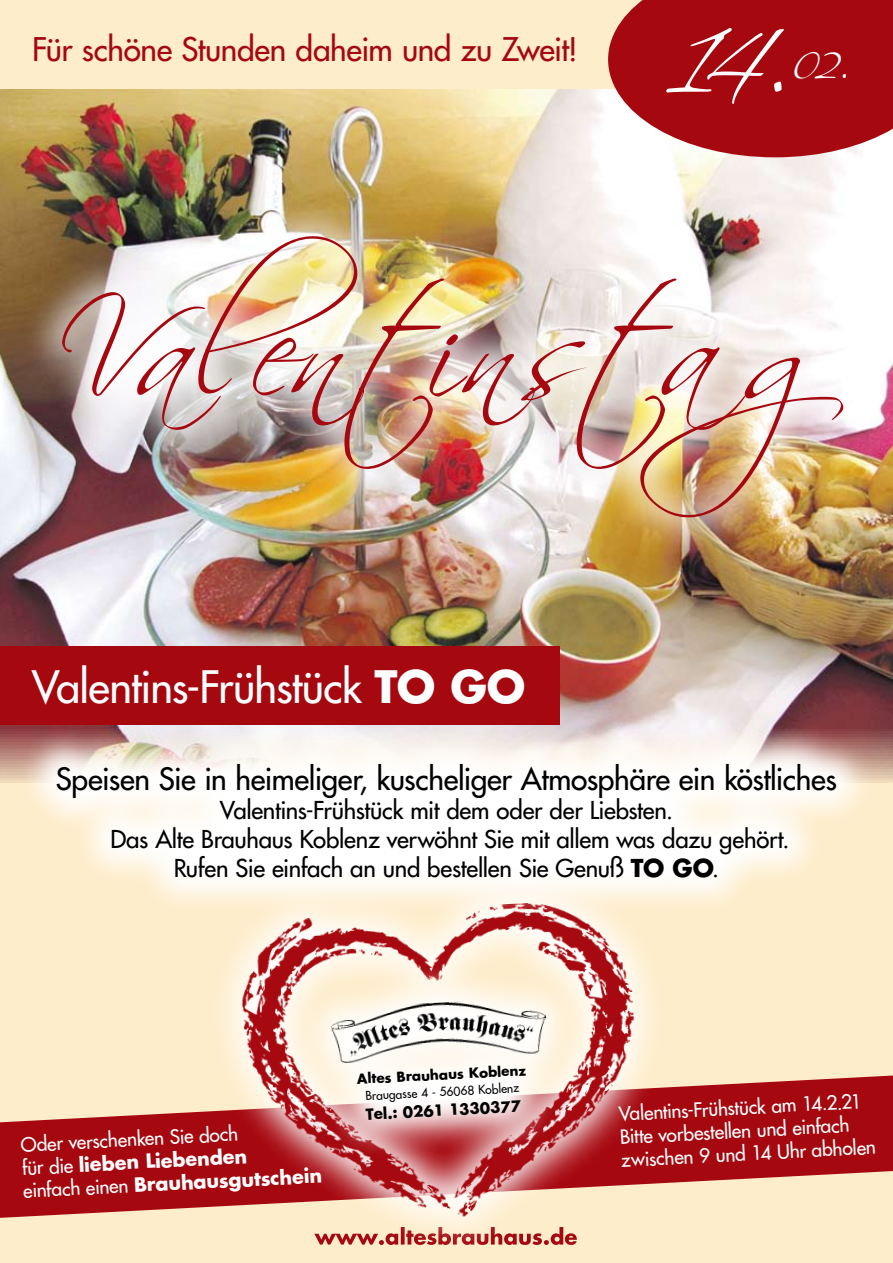
<style>
.page{position:relative;width:893px;height:1263px;background:#feedcb}
.page>*{position:absolute;margin:0;border:0;box-sizing:border-box;transform-origin:0 0}
.t1{font:132px "Scriptina";letter-spacing:-.045em;color:#a6080f}
.t2{font:121.65px "Scriptina";color:#fff}
.t3{font:49.8px "Scriptina";color:#fff}
.t4{font:43.5px "Futura";letter-spacing:-.02em;color:#fff}
.t5{font:31.8px "Futura";letter-spacing:-.015em;color:#a6080f}
.t6{font:30px "Futura";letter-spacing:-.015em;color:#000}
.t7{font:24px/28.8px "Futura";letter-spacing:-.01em;color:#000;text-align:center}
.t8{font:19.2px/23.1px "Futura";color:#fff}
.t9{font:700 15px "Futura";color:#000}
.t10{font:700 13.5px "Futura";color:#000}
.t11{font:12px "Futura";color:#000}
.s1{font-weight:700}
</style>
<div class="page">
<svg style="left:0;top:1075px;width:893px;height:143px;fill:#a6080f"></svg>
<img style="left:0;top:89px;width:893px;height:693px">
<svg style="left:608px;top:0;width:285px;height:157px;background:#b02429"></svg>
<img style="left:19px;top:193px;width:874px;height:485px">
<div style="left:0;top:646px;width:559px;height:79px;background:#a6080f"></div>
<svg style="left:193px;top:971px;width:525px;height:274px"></svg>
<img style="left:238px;top:971px;width:406px;height:272px">
<svg style="left:285px;top:971px;width:348px;height:176px"></svg>
<img style="left:331px;top:997px;width:217px;height:13px">
<svg style="left:312px;top:1010px;width:443px;height:206px"></svg>
<svg style="left:14px;top:721px;width:879px;height:250px"></svg>
<h3 class="t5" style="left:32px;top:29px;width:548px">Für schöne Stunden daheim und zu Zweit!</h3>
<h2 class="t2" style="left:672px;top:-22px;width:118px">14.</h2>
<h3 class="t3" style="left:793px;top:31px;width:57px">02.</h3>
<h1 class="t1" style="left:57px;top:273px;width:891px">Valentinsta g</h1>
<h3 class="t4" style="left:32px;top:659px;width:495px">Valentins-Frühstück <span class="s1">TO GO</span></h3>
<h3 class="t6" style="left:56px;top:760px;width:783px">Speisen Sie in heimeliger, kuscheliger Atmosphäre ein köstliches</h3>
<p class="t7" style="left:111px;top:796px;width:680px">Valentins-Frühstück mit dem oder der Liebsten.<br>Das Alte Brauhaus Koblenz verwöhnt Sie mit allem was dazu gehört.<br>Rufen Sie einfach an und bestellen Sie Genuß <span class="s1">TO GO</span>.</p>
<p class="t8" style="left:20px;top:1133px;width:301px;rotate:-3deg">Oder verschenken Sie doch<br>für die <span class="s1">lieben Liebenden<br></span>einfach einen <span class="s1">Brauhausgutschein</span></p>
<p class="t10" style="left:356px;top:1069px;width:171px;rotate:-3deg">Altes Brauhaus Koblenz</p>
<p class="t11" style="left:365px;top:1088px;width:155px;rotate:-3deg">Braugasse 4 - 56068 Koblenz</p>
<p class="t9" style="left:365px;top:1103px;width:157px;rotate:-3deg">Tel.: 0261 1330377</p>
<p class="t8" style="left:618px;top:1102px;width:257px;rotate:-3deg">Valentins-Frühstück am 14.2.21<br>Bitte vorbestellen und einfach zwischen 9 und 14 Uhr abholen</p>
</div>
